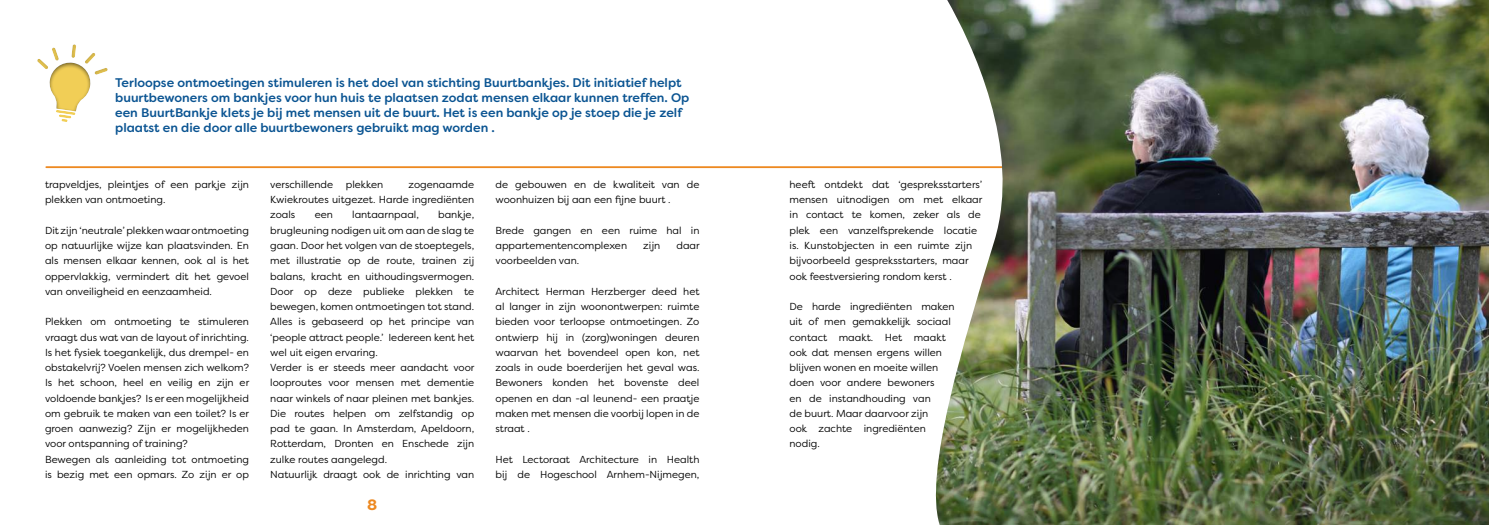
<style>
.page{position:relative;width:1489px;height:525px;background:#fff}
.page>*{position:absolute;margin:0;border:0;box-sizing:border-box;transform-origin:0 0}
.t1{font:700 15px "Filson Soft";color:#ed8921}
.t2{font:500 12.5px/15px "Filson Soft";color:#0a5492}
.t3{font:10.12px/15.2px "Filson Pro";color:#000}
</style>
<div class="page">
<hr style="left:46px;top:166px;width:1396px;height:2px;background:#ed8921">
<svg style="left:37px;top:44px;width:71px;height:78px"></svg>
<img style="left:934px;top:0;width:554px;height:524px">
<p class="t2" style="left:115px;top:75px;width:575px">Terloopse ontmoetingen stimuleren is het doel van stichting Buurtbankjes. Dit initiatief helpt buurtbewoners om bankjes voor hun huis te plaatsen zodat mensen elkaar kunnen treffen. Op een BuurtBankje klets je bij met mensen uit de buurt. Het is een bankje op je stoep die je zelf plaatst en die door alle buurtbewoners gebruikt mag worden .</p>
<p class="t3" style="left:45px;top:176px;width:205px">trapveldjes, pleintjes of een parkje zijn plekken van ontmoeting.</p>
<p class="t3" style="left:45px;top:222px;width:205px;text-align:justify">Dit zijn ‘neutrale’ plekken waar ontmoeting op natuurlijke wijze kan plaatsvinden. En als mensen elkaar kennen, ook al is het oppervlakkig, vermindert dit het gevoel van onveiligheid en eenzaamheid.</p>
<p class="t3" style="left:45px;top:313px;width:206px">Plekken om ontmoeting te stimuleren vraagt dus wat van de layout of inrichting.<br>Is het fysiek toegankelijk, dus drempel- en obstakelvrij? Voelen mensen zich welkom?<br>Is het schoon, heel en veilig en zijn er voldoende bankjes? Is er een mogelijkheid om gebruik te maken van een toilet? Is er groen aanwezig? Zijn er mogelijkheden voor ontspanning of training?<br>Bewegen als aanleiding tot ontmoeting is bezig met een opmars. Zo zijn er op</p>
<p class="t3" style="left:270px;top:176px;width:115px">verschillende plekken</p>
<p class="t3" style="left:270px;top:176px;width:205px;text-align:justify;text-indent:138px">zogenaamde Kwiekroutes uitgezet. Harde ingrediënten zoals</p>
<p class="t3" style="left:270px;top:207px;width:206px;text-indent:168px">bankje, brugleuning nodigen uit om aan de slag te gaan. Door het volgen van de stoeptegels, met illustratie op de route, trainen zij balans, kracht en uithoudingsvermogen.<br>Door op deze publieke plekken te bewegen, komen ontmoetingen tot stand.<br>Alles is gebaseerd op het principe van ‘people attract people.’ Iedereen kent het wel uit eigen ervaring.<br>Verder is er steeds meer aandacht voor looproutes voor mensen met dementie naar winkels of naar pleinen met bankjes.<br>Die routes helpen om zelfstandig op pad te gaan. In Amsterdam, Apeldoorn, Rotterdam, Dronten en Enschede zijn zulke routes aangelegd.<br>Natuurlijk draagt ook de inrichting van</p>
<p class="t3" style="left:315px;top:207px;width:20px">een</p>
<p class="t3" style="left:352px;top:207px;width:68px">lantaarnpaal,</p>
<h1 class="t1" style="left:367px;top:495px;width:12px">8</h1>
<p class="t3" style="left:495px;top:176px;width:205px">de gebouwen en de kwaliteit van de woonhuizen bij aan een fijne buurt .</p>
<p class="t3" style="left:495px;top:222px;width:205px">Brede gangen en een ruime hal in appartementencomplexen</p>
<p class="t3" style="left:643px;top:237px;width:19px">zijn</p>
<p class="t3" style="left:676px;top:237px;width:25px">daar</p>
<p class="t3" style="left:495px;top:253px;width:85px">voorbeelden van.</p>
<p class="t3" style="left:495px;top:283px;width:205px;text-align:justify">Architect Herman Herzberger deed het al langer in zijn woonontwerpen: ruimte bieden voor terloopse ontmoetingen. Zo ontwierp hij in (zorg)woningen deuren waarvan het bovendeel open kon, net zoals in oude boerderijen het geval was.<br>Bewoners konden het bovenste deel openen en dan -al leunend- een praatje maken met mensen die voorbij lopen in de straat .</p>
<p class="t3" style="left:495px;top:451px;width:205px">Het Lectoraat Architecture in Health bij de Hogeschool Arnhem-Nijmegen,</p>
<p class="t3" style="left:789px;top:176px;width:194px">heeft ontdekt dat ‘gespreksstarters’ mensen uitnodigen om met elkaar in contact te komen, zeker als de plek een vanzelfsprekende locatie is. Kunstobjecten in een ruimte zijn bijvoorbeeld gespreksstarters, maar ook feestversiering rondom kerst .</p>
<p class="t3" style="left:789px;top:298px;width:167px">De harde ingrediënten maken uit of men gemakkelijk sociaal contact maakt. Het maakt ook dat mensen ergens willen blijven wonen en moeite willen doen voor andere bewoners<br>en de instandhouding van<br>de buurt. Maar daarvoor zijn<br>ook zachte ingrediënten nodig.</p>
</div>
